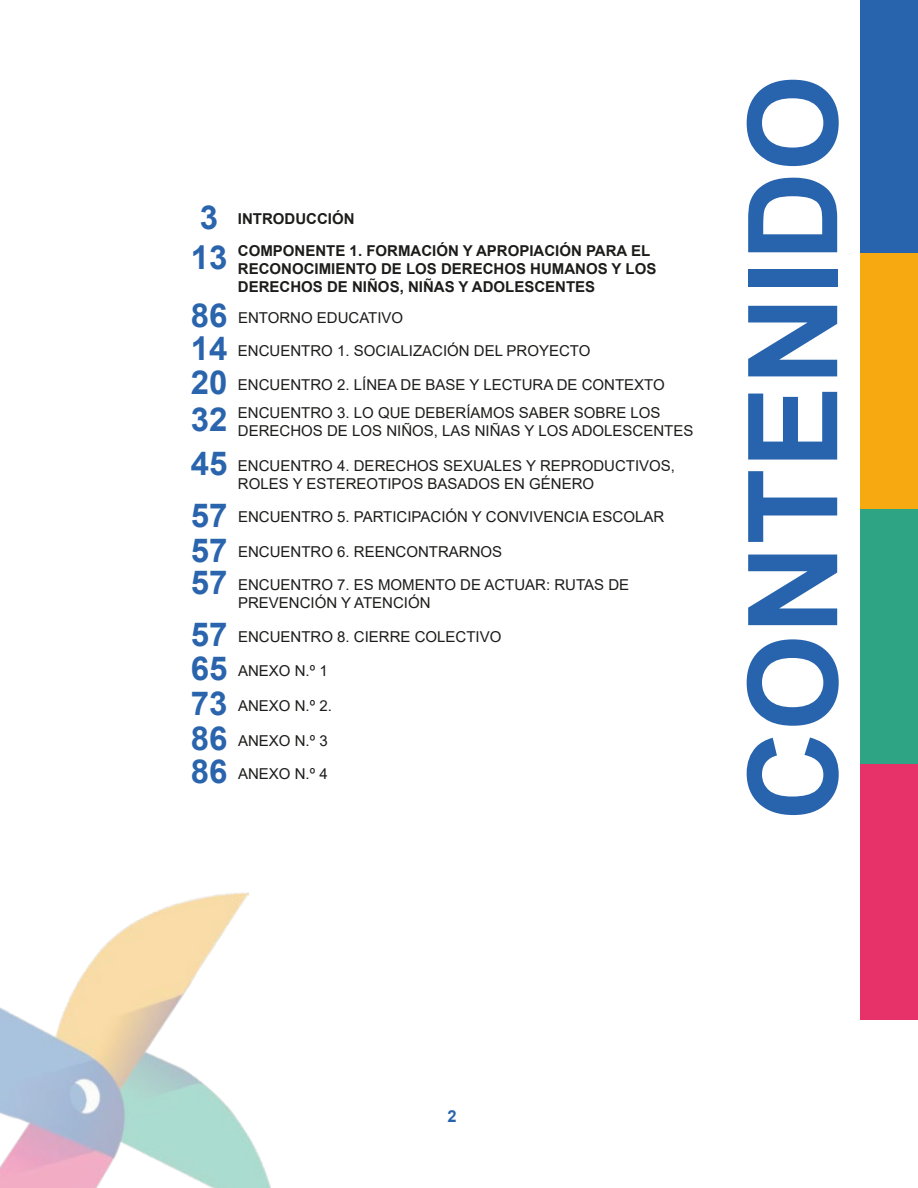
<style>
.page{position:relative;width:918px;height:1188px;background:#fff}
.page>*{position:absolute;margin:0;border:0;box-sizing:border-box;transform-origin:0 0}
.t1{font:700 124.35px "Arial";color:#2864ad}
.t2{font:700 33px/34.7px "Arial";color:#2a64ad}
.t3{font:700 16.5px "Arial";color:#2864ad}
.t4{font:15px/28.3px "Arial";color:#1c1c1b}
.t5{font:700 15px/18px "Arial";color:#1c1c1b}
.s1{font-weight:700;font-size:33px;color:#2a64ad}
</style>
<div class="page">
<div style="left:860px;top:0;width:58px;height:253px;background:#2864ad"></div>
<div style="left:860px;top:253px;width:58px;height:256px;background:#f7a912"></div>
<div style="left:860px;top:509px;width:58px;height:256px;background:#2fa484"></div>
<div style="left:860px;top:765px;width:58px;height:255px;background:#e73269"></div>
<img style="left:0;top:892px;width:271px;height:296px">
<h2 class="t2" style="left:191px;top:199px;width:38px;line-height:39.3px">3<br>13</h2>
<p class="t5" style="left:238px;top:210px;width:118px">INTRODUCCIÓN</p>
<p class="t5" style="left:238px;top:242px;width:420px">COMPONENTE 1. FORMACIÓN Y APROPIACIÓN PARA EL<br>RECONOCIMIENTO DE LOS DERECHOS HUMANOS Y LOS<br>DERECHOS DE NIÑOS, NIÑAS Y ADOLESCENTES</p>
<p class="t4" style="left:191px;top:303px;width:214px"><span class="s1">86</span> ENTORNO EDUCATIVO</p>
<h2 class="t2" style="left:191px;top:332px;width:38px;line-height:33.8px">14<br>20</h2>
<h2 class="t2" style="left:191px;top:397px;width:38px;line-height:44.7px">32<br>45</h2>
<h2 class="t2" style="left:191px;top:498px;width:38px">57</h2>
<p class="t4" style="left:238px;top:536px;width:393px;line-height:32.2px;text-indent:-47px"><span class="s1">57</span> ENCUENTRO 6. REENCONTRARNOS<br>ENCUENTRO 7. ES MOMENTO DE ACTUAR: RUTAS DE</p>
<p class="t4" style="left:238px;top:588px;width:194px">PREVENCIÓN Y ATENCIÓN</p>
<p class="t4" style="left:238px;top:337px;width:354px">ENCUENTRO 1. SOCIALIZACIÓN DEL PROYECTO</p>
<p class="t4" style="left:238px;top:370px;width:428px">ENCUENTRO 2. LÍNEA DE BASE Y LECTURA DE CONTEXTO<br>ENCUENTRO 3. LO QUE DEBERÍAMOS SABER SOBRE LOS</p>
<p class="t4" style="left:238px;top:417px;width:457px">DERECHOS DE LOS NIÑOS, LAS NIÑAS Y LOS ADOLESCENTES</p>
<p class="t4" style="left:238px;top:457px;width:439px;line-height:18px">ENCUENTRO 4. DERECHOS SEXUALES Y REPRODUCTIVOS,<br>ROLES Y ESTEREOTIPOS BASADOS EN GÉNERO</p>
<p class="t4" style="left:238px;top:503px;width:428px">ENCUENTRO 5. PARTICIPACIÓN Y CONVIVENCIA ESCOLAR</p>
<h2 class="t2" style="left:191px;top:565px;width:38px">57</h2>
<p class="t4" style="left:191px;top:622px;width:312px"><span class="s1">57</span> ENCUENTRO 8. CIERRE COLECTIVO</p>
<h2 class="t2" style="left:191px;top:652px;width:38px;text-align:justify">65<br>73<br>86</h2>
<p class="t4" style="left:191px;top:759px;width:138px"><span class="s1">86</span> ANEXO N.º 4</p>
<p class="t4" style="left:238px;top:657px;width:91px">ANEXO N.º 1</p>
<p class="t4" style="left:238px;top:691px;width:95px">ANEXO N.º 2.</p>
<p class="t4" style="left:238px;top:726px;width:91px">ANEXO N.º 3</p>
<h1 class="t1" style="left:706px;top:821px;width:748px;rotate:-90deg">CONTENIDO</h1>
<p class="t3" style="left:448px;top:1105px;width:11px">2</p>
</div>
